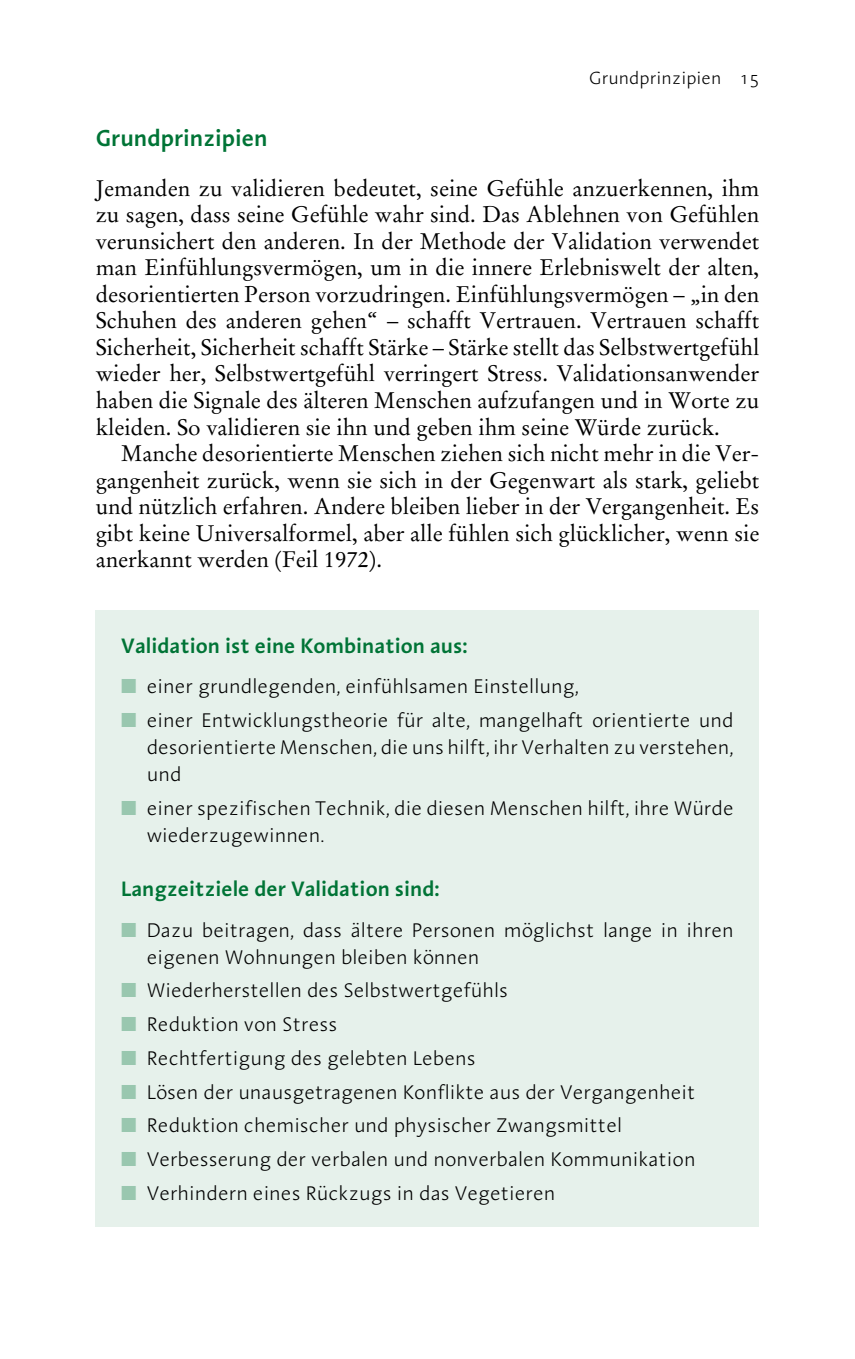
<style>
.page{position:relative;width:855px;height:1359px;background:#fff}
.page>*{position:absolute;margin:0;border:0;box-sizing:border-box;transform-origin:0 0}
.t1{font:600 23.62px "Linotype Aroma";color:#007436}
.t2{font:22.5px/26.6px "Stempel Garamond";color:#000;text-align:justify}
.t3{font:600 21.38px "Linotype Aroma";color:#007436}
.t4{font:300 20.25px/27px "Linotype Aroma";color:#000}
.t5{font:300 18px "Linotype Aroma";color:#000}
.s1{color:#99c7af}
</style>
<div class="page">
<div style="left:96px;top:610px;width:663px;height:616px;background:#e6f1eb"></div>
<p class="t5" style="left:589px;top:67px;width:171px">Grundprinzipien 15</p>
<p class="t1" style="left:96px;top:123px;width:173px">Grundprinzipien</p>
<p class="t2" style="left:96px;top:175px;width:665px">Jemanden zu validieren bedeutet, seine Gefühle anzuerkennen, ihm zu sagen, dass seine Gefühle wahr sind. Das Ablehnen von Gefühlen verunsichert den anderen. In der Methode der Validation verwendet man Einfühlungsvermögen, um in die innere Erlebniswelt der alten, desorientierten Person vorzudringen. Einfühlungsvermögen – „in den Schuhen des anderen gehen“ – schafft Vertrauen. Vertrauen schafft Sicherheit, Sicherheit schafft Stärke – Stärke stellt das Selbstwertgefühl wieder her, Selbstwertgefühl verringert Stress. Validationsanwender haben die Signale des älteren Menschen aufzufangen und in Worte zu kleiden. So validieren sie ihn und geben ihm seine Würde zurück.</p>
<p class="t2" style="left:96px;top:440px;width:665px;text-indent:26px">Manche desorientierte Menschen ziehen sich nicht mehr in die Ver&shy;gangenheit zurück, wenn sie sich in der Gegenwart als stark, geliebt und nützlich erfahren. Andere bleiben lieber in der Vergangenheit. Es gibt keine Universalformel, aber alle fühlen sich glücklicher, wenn sie anerkannt werden (Feil 1972).</p>
<p class="t3" style="left:121px;top:631px;width:348px">Validation ist eine Kombination aus:</p>
<p class="t4" style="left:121px;top:673px;width:459px"><span class="s1">■</span> einer grundlegenden, einfühlsamen Einstellung,</p>
<p class="t4" style="left:147px;top:706px;width:588px;text-align:justify;text-indent:-26px"><span class="s1">■</span> einer Entwicklungstheorie für alte, mangelhaft orientierte und desorientierte Menschen, die uns hilft, ihr Verhalten zu verstehen, und</p>
<p class="t4" style="left:147px;top:794px;width:588px;text-indent:-26px"><span class="s1">■</span> einer spezifischen Technik, die diesen Menschen hilft, ihre Würde wiederzugewinnen.</p>
<p class="t3" style="left:121px;top:874px;width:320px">Langzeitziele der Validation sind:</p>
<p class="t4" style="left:147px;top:916px;width:588px;text-indent:-26px"><span class="s1">■</span> Dazu beitragen, dass ältere Personen möglichst lange in ihren eigenen Wohnungen bleiben können</p>
<p class="t4" style="left:121px;top:976px;width:388px"><span class="s1">■</span> Wiederherstellen des Selbstwertgefühls</p>
<p class="t4" style="left:121px;top:1010px;width:218px"><span class="s1">■</span> Reduktion von Stress</p>
<p class="t4" style="left:121px;top:1044px;width:356px"><span class="s1">■</span> Rechtfertigung des gelebten Lebens</p>
<p class="t4" style="left:121px;top:1078px;width:576px"><span class="s1">■</span> Lösen der unausgetragenen Konflikte aus der Vergangenheit</p>
<p class="t4" style="left:121px;top:1111px;width:502px"><span class="s1">■</span> Reduktion chemischer und physischer Zwangsmittel</p>
<p class="t4" style="left:121px;top:1145px;width:576px"><span class="s1">■</span> Verbesserung der verbalen und nonverbalen Kommunikation</p>
<p class="t4" style="left:121px;top:1179px;width:436px"><span class="s1">■</span> Verhindern eines Rückzugs in das Vegetieren</p>
</div>
